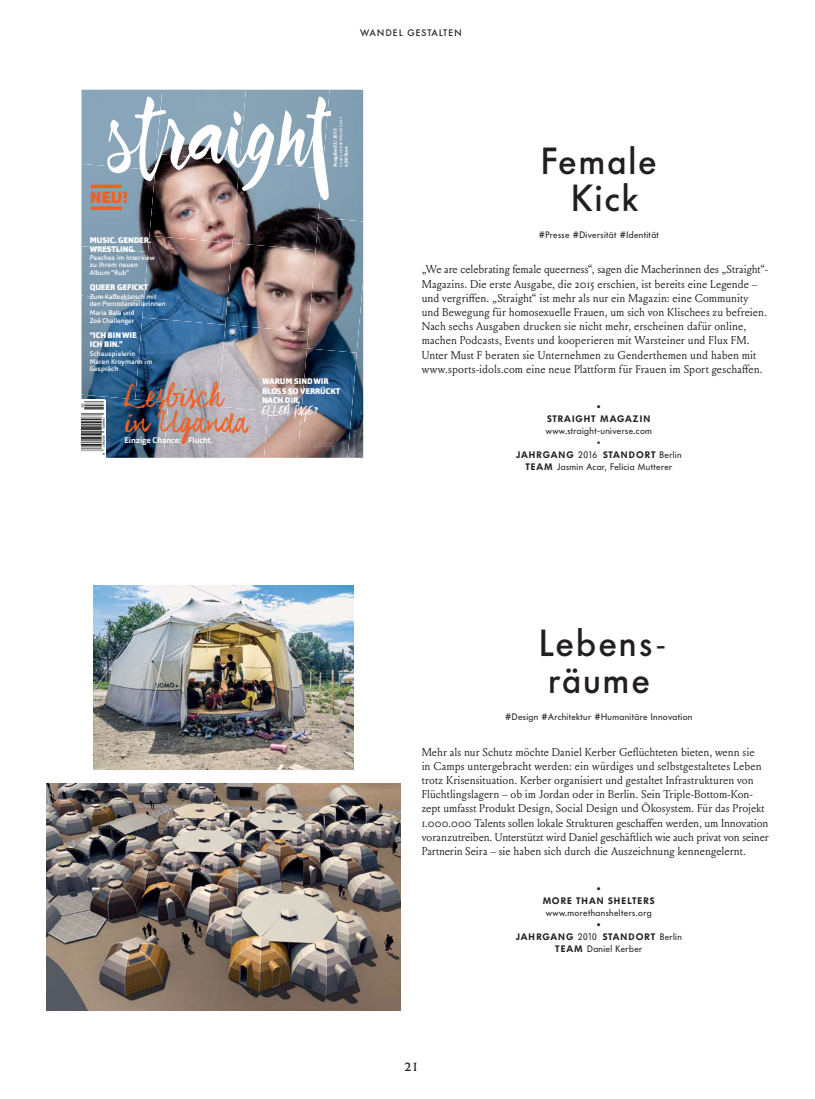
<style>
.page{position:relative;width:815px;height:1099px;background:#fff}
.page>*{position:absolute;margin:0;border:0;box-sizing:border-box;transform-origin:0 0}
.t1{font:500 37.5px/37.5px "Futura BQ";letter-spacing:.05em;color:#231f20}
.t2{font:29px/26.1px "Coalhand Luke";letter-spacing:-.02em;color:#f15f22}
.t3{font:17.5px "Louize Display";color:#231f20}
.t4{font:900 16.38px "Orgon";color:#f15f22}
.t5{font:14.25px "Same Same But Different";letter-spacing:-.02em;color:#fff}
.t6{font:11.25px/14.1px "Louize";letter-spacing:.005em;color:#231f20}
.t7{font:9.38px/11.9px "Futura BQ";letter-spacing:.04em;color:#231f20;text-align:center}
.t8{font:600 9.38px/11.9px "Futura BQ";letter-spacing:.1em;color:#231f20;text-align:center}
.t9{font:500 9.38px "Futura BQ";letter-spacing:.1em;color:#231f20}
.t10{font:900 8.12px/9.5px "Orgon";letter-spacing:-.01em;color:#fff}
.t11{font:700 8.12px "Orgon";color:#fff}
.t12{font:500 6.62px/7.6px "Orgon";letter-spacing:.005em;color:#fff}
.t13{font:700 4.75px "Orgon";color:#fff}
.t14{font:500 3.38px "Orgon";color:#fff}
.s1{font-weight:600}
</style>
<div class="page">
<img style="left:46px;top:784px;width:354px;height:226px">
<img style="left:93px;top:585px;width:260px;height:184px">
<div style="left:318px;top:90px;width:45px;height:127px;background:#829eb3"></div>
<div style="left:81px;top:90px;width:81px;height:74px;background:#89a5ba"></div>
<img style="left:155px;top:200px;width:77px;height:36px">
<img style="left:232px;top:200px;width:91px;height:43px">
<img style="left:81px;top:164px;width:74px;height:82px">
<img style="left:307px;top:217px;width:56px;height:131px">
<img style="left:142px;top:236px;width:91px;height:81px">
<img style="left:225px;top:243px;width:91px;height:89px">
<img style="left:348px;top:278px;width:15px;height:180px">
<img style="left:81px;top:246px;width:67px;height:55px">
<img style="left:81px;top:295px;width:63px;height:99px">
<img style="left:135px;top:317px;width:90px;height:85px">
<img style="left:218px;top:325px;width:91px;height:86px">
<img style="left:297px;top:348px;width:60px;height:110px">
<img style="left:81px;top:394px;width:87px;height:64px">
<img style="left:163px;top:402px;width:105px;height:56px">
<img style="left:264px;top:411px;width:37px;height:47px">
<img style="left:279px;top:444px;width:31px;height:4px">
<img style="left:261px;top:444px;width:18px;height:4px">
<svg style="left:314px;top:441px;width:20px;height:9px"></svg>
<div style="left:81px;top:400px;width:25px;height:58px;background:#fff"></div>
<img style="left:81px;top:401px;width:24px;height:53px">
<svg style="left:107px;top:97px;width:224px;height:103px"></svg>
<hr style="left:91px;top:185px;width:31px;height:3px;background:#f15f22">
<svg style="left:91px;top:206px;width:31px;height:4px"></svg>
<p class="t9" style="left:360px;top:27px;width:103px">WANDEL GESTALTEN</p>
<h3 class="t4" style="left:90px;top:186px;width:39px">NEU!</h3>
<p class="t10" style="left:90px;top:235px;width:63px">MUSIC. GENDER.<br>WRESTLING.</p>
<p class="t12" style="left:90px;top:254px;width:67px">Peaches im Interview zu Ihrem neuen<br>Album “Rub”</p>
<p class="t10" style="left:90px;top:282px;width:60px">QUEER GEFICKT</p>
<p class="t12" style="left:90px;top:292px;width:77px">Zum Kaffeeklatsch mit den Pornodarstellerinnen</p>
<p class="t12" style="left:90px;top:308px;width:46px;line-height:8.5px">Maria Bala und<br>Zoë Challenger</p>
<p class="t10" style="left:90px;top:330px;width:48px">“ICH BIN WIE<br>ICH BIN.”</p>
<p class="t12" style="left:90px;top:350px;width:64px">Schauspielerin<br>Maren Kroymann im<br>Gespräch</p>
<h2 class="t2" style="left:124px;top:383px;width:125px">Lesbisch in Uganda</h2>
<p class="t11" style="left:124px;top:435px;width:90px">Einzige Chance: Flucht.</p>
<p class="t13" style="left:332px;top:167px;width:40px;rotate:-90deg">Ausgabe 02/2015</p>
<p class="t14" style="left:339px;top:167px;width:51px;rotate:-90deg">A 5,50 €, CH 6,90 SFR, LUX 5,50 €</p>
<p class="t13" style="left:343px;top:167px;width:22px;rotate:-90deg">4,90 Euro</p>
<p class="t10" style="left:262px;top:376px;width:80px">WARUM SIND WIR<br>BLOSS SO VERRÜCKT<br>NACH DIR,</p>
<p class="t5" style="left:262px;top:405px;width:58px">ELLEN PAGE <sup>?</sup></p>
<h1 class="t1" style="left:541px;top:142px;width:118px;text-align:center">Female<br>Kick</h1>
<p class="t7" style="left:539px;top:229px;width:122px">#Presse #Diversität #Identität</p>
<p class="t6" style="left:422px;top:262px;width:348px">„We are celebrating female queerness“, sagen die Macherinnen des „Straight“- Magazins. Die erste Ausgabe, die 2015 erschien, ist bereits eine Legende – und vergriffen. „Straight“ ist mehr als nur ein Magazin: eine Community und Bewegung für homosexuelle Frauen, um sich von Klischees zu befreien.<br>Nach sechs Ausgaben drucken sie nicht mehr, erscheinen dafür online, machen Podcasts, Events und kooperieren mit Warsteiner und Flux FM.<br>Unter Must F beraten sie Unternehmen zu Genderthemen und haben mit www.sports-idols.com eine neue Plattform für Frauen im Sport geschaffen.</p>
<p class="t8" style="left:547px;top:401px;width:105px">•<br>STRAIGHT MAGAZIN</p>
<p class="t7" style="left:516px;top:425px;width:167px">www.straight-universe.com<br>•<br><span class="s1">JAHRGANG</span> 2016 <span class="s1">STANDORT</span> Berlin<br><span class="s1">TEAM</span> Jasmin Acar, Felicia Mutterer</p>
<h1 class="t1" style="left:539px;top:624px;width:128px">Lebens&shy;räume</h1>
<p class="t7" style="left:505px;top:711px;width:189px">#Design #Architektur #Humanitäre Innovation</p>
<p class="t6" style="left:422px;top:744px;width:349px">Mehr als nur Schutz möchte Daniel Kerber Geflüchteten bieten, wenn sie<br>in Camps untergebracht werden: ein würdiges und selbstgestaltetes Leben trotz Krisensituation. Kerber organisiert und gestaltet Infrastrukturen von Flüchtlingslagern – ob im Jordan oder in Berlin. Sein Triple-Bottom-Kon&shy;zept umfasst Produkt Design, Social Design und Ökosystem. Für das Projekt 1.000.000 Talents sollen lokale Strukturen geschaffen werden, um Innovation voranzutreiben. Unterstützt wird Daniel geschäftlich wie auch privat von seiner Partnerin Seira – sie haben sich durch die Auszeichnung kennengelernt.</p>
<h3 class="t3" style="left:404px;top:1052px;width:15px">21</h3>
<p class="t8" style="left:543px;top:883px;width:114px">•<br>MORE THAN SHELTERS</p>
<p class="t7" style="left:546px;top:906px;width:107px">www.morethanshelters.org</p>
<p class="t7" style="left:516px;top:918px;width:168px"><span class="s1">•<br>JAHRGANG</span> 2010 <span class="s1">STANDORT</span> Berlin<br><span class="s1">TEAM</span> Daniel Kerber</p>
</div>
